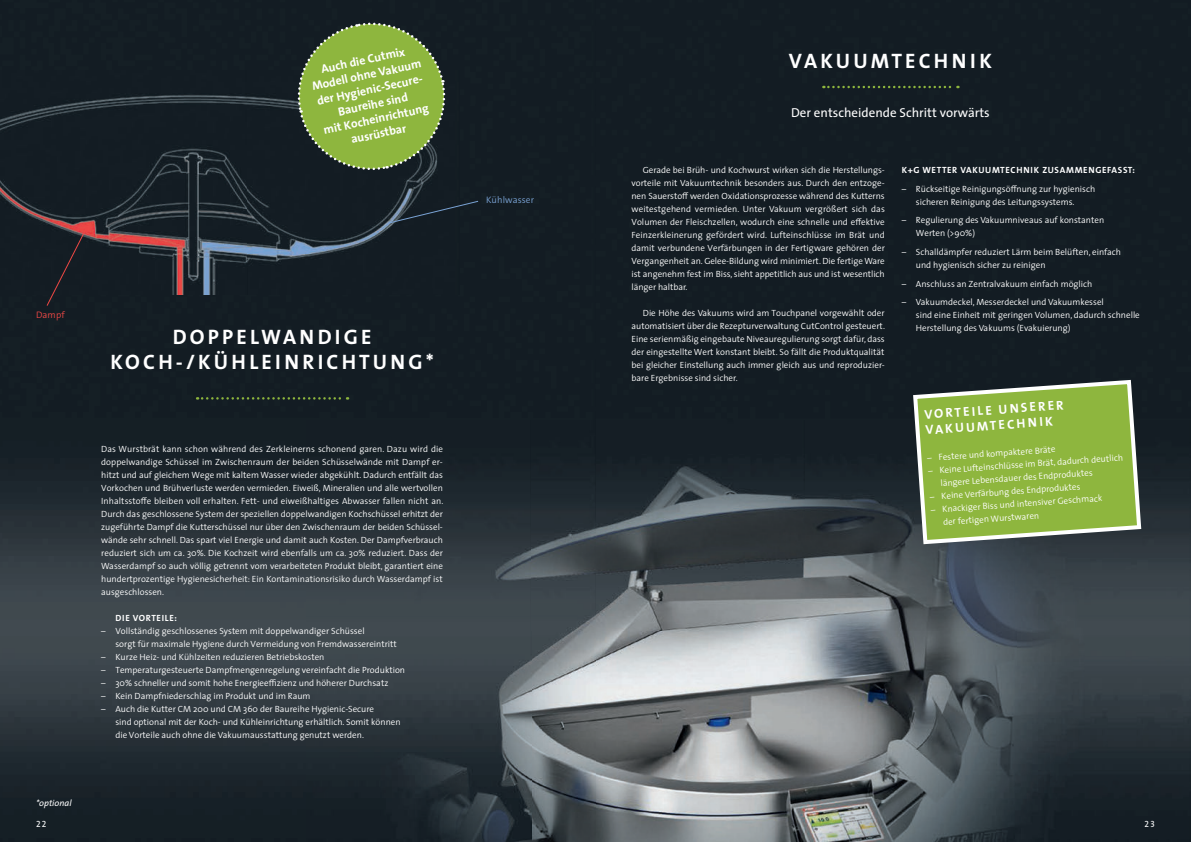
<style>
.page{position:relative;width:1191px;height:842px;background:#fff}
.page>*{position:absolute;margin:0;border:0;box-sizing:border-box;transform-origin:0 0}
.t1{font:21px/25.2px "The Sans Bold Caps";letter-spacing:.15em;color:#fff;text-align:center}
.t2{font:13px "The Sans";color:#fff}
.t3{font:700 13px/15.6px "The Sans";color:#fff}
.t4{font:700 12px/15px "The Sans";color:#fff;text-align:center}
.t5{font:300 9.4px "The Sans";letter-spacing:.01em;color:#7aa3d5}
.t6{font:300 9.4px "The Sans";color:#ef4845}
.t7{font:300 9px/13px "The Sans";color:#fff}
.t8{font:700 9px "The Sans";letter-spacing:.075em;color:#fff}
.t9{font:italic 9px "The Sans";color:#fff}
.t10{font:9px "The Sans Regular Caps";color:#fff}
</style>
<div class="page">
<div style="left:595px;top:0;width:596px;height:420px;background:#131c23"></div>
<div style="left:0;top:0;width:595px;height:104px;background:#131c23"></div>
<img style="left:0;top:294px;width:34px;height:548px">
<div style="left:457px;top:104px;width:138px;height:316px;background:#131c23"></div>
<img style="left:34px;top:294px;width:281px;height:548px">
<div style="left:315px;top:294px;width:142px;height:126px;background:#131c23"></div>
<img style="left:306px;top:420px;width:885px;height:422px">
<img style="left:0;top:71px;width:460px;height:223px">
<svg style="left:387px;top:201px;width:91px;height:23px;background:#202b34"></svg>
<svg style="left:47px;top:228px;width:40px;height:78px;background:#1f2026"></svg>
<svg style="left:911px;top:378px;width:232px;height:168px;background:#84a44a"></svg>
<svg style="left:823px;top:86px;width:135px;height:2px"></svg>
<svg style="left:197px;top:397px;width:151px;height:3px"></svg>
<svg style="left:292px;top:17px;width:159px;height:159px;background:#668338"></svg>
<h3 class="t4" style="left:307px;top:64px;width:113px;rotate:-12deg">Auch die Cutm ix<br>Modellohne Vakuum der Hygienic-Secure-<br>Baureihe sind<br>m it Kocheinrichtung ausrüstbar</h3>
<p class="t6" style="left:36px;top:307px;width:30px">Dampf</p>
<h1 class="t1" style="left:110px;top:324px;width:325px">DOPPELWANDIGE<br>KOCH-/KÜHLEINRICHTUNG*</h1>
<p class="t7" style="left:101px;top:442px;width:343px;text-align:justify">Das Wurstbrät kann schon während des Zerkleinerns schonend garen. Dazu wird die doppelwandige Schüssel im Zwischenraum der beiden Schüsselwände mit Dampf er&shy;hitzt und auf gleichem Wege mit kaltem Wasser wieder abgekühlt. Dadurch entfällt das Vorkochen und Brühverluste werden vermieden. Eiweiß, Mineralien und alle wertvollen Inhaltsstoffe bleiben voll erhalten. Fett- und eiweißhaltiges Abwasser fallen nicht an.<br>Durch das geschlossene System der speziellen doppelwandigen Kochschüssel erhitzt der zugeführte Dampf die Kutterschüssel nur über den Zwischenraum der beiden Schüssel&shy;wände sehr schnell. Das spart viel Energie und damit auch Kosten. Der Dampfverbrauch reduziert sich um ca. 30%. Die Kochzeit wird ebenfalls um ca. 30% reduziert. Dass der Wasserdampf so auch völlig getrennt vom verarbeiteten Produkt bleibt, garantiert eine hundertprozentige Hygienesicherheit: Ein Kontaminationsrisiko durch Wasserdampf ist ausgeschlossen.</p>
<p class="t8" style="left:115px;top:610px;width:63px">DIE VORTEILE:</p>
<p class="t7" style="left:115px;top:624px;width:283px;text-indent:-14px">– Vollständig geschlossenes System mit doppelwandiger Schüssel<br>sorgt für maximale Hygiene durch Vermeidung von Fremdwassereintritt</p>
<p class="t7" style="left:101px;top:650px;width:225px">– Kurze Heiz- und Kühlzeiten reduzieren Betriebskosten</p>
<p class="t7" style="left:101px;top:663px;width:305px">– Temperaturgesteuerte Dampfmengenregelung vereinfacht die Produktion</p>
<p class="t7" style="left:101px;top:676px;width:289px">– 30% schneller und somit hohe Energieeffizienz und höherer Durchsatz</p>
<p class="t7" style="left:101px;top:689px;width:211px">– Kein Dampfniederschlag im Produkt und im Raum</p>
<p class="t7" style="left:115px;top:702px;width:287px;text-indent:-14px">– Auch die Kutter CM 200 und CM 360 der Baureihe Hygienic-Secure<br>sind optional mit der Koch- und Kühleinrichtung erhältlich. Somit können die Vorteile auch ohne die Vakuumausstattung genutzt werden.</p>
<p class="t5" style="left:486px;top:192px;width:50px">Kühlwasser</p>
<h1 class="t1" style="left:789px;top:48px;width:204px">VAKUUMTECHNIK</h1>
<h2 class="t2" style="left:791px;top:102px;width:200px">Der entscheidende Schritt vorwärts</h2>
<p class="t7" style="left:631px;top:163px;width:255px;text-align:justify;text-indent:11px">Gerade bei Brüh- und Kochwurst wirken sich die Herstellungs&shy;vorteile mit Vakuumtechnik besonders aus. Durch den entzoge&shy;nen Sauerstoff werden Oxidationsprozesse während des Kutterns weitestgehend vermieden. Unter Vakuum vergrößert sich das Volumen der Fleischzellen, wodurch eine schnelle und effektive Feinzerkleinerung gefördert wird. Lufteinschlüsse im Brät und damit verbundene Verfärbungen in der Fertigware gehören der Vergangenheit an. Gelee-Bildung wird minimiert. Die fertige Ware ist angenehm fest im Biss, sieht appetitlich aus und ist wesentlich länger haltbar.</p>
<p class="t7" style="left:631px;top:306px;width:255px;text-align:justify;text-indent:11px">Die Höhe des Vakuums wird am Touchpanel vorgewählt oder automatisiert über die Rezepturverwaltung CutControl gesteuert.<br>Eine serienmäßig eingebaute Niveauregulierung sorgt dafür, dass der eingestellte Wert konstant bleibt. So fällt die Produktqualität bei gleicher Einstellung auch immer gleich aus und reproduzier&shy;bare Ergebnisse sind sicher.</p>
<p class="t8" style="left:901px;top:162px;width:235px">K+G WETTER VAKUUMTECHNIK ZUSAMMENGEFASST:</p>
<p class="t7" style="left:916px;top:182px;width:181px;text-indent:-14px">– Rückseitige Reinigungsöffnung zur hygienisch sicheren Reinigung des Leitungssystems.</p>
<p class="t7" style="left:916px;top:213px;width:190px;text-indent:-14px">– Regulierung des Vakuumniveaus auf konstanten<br>Werten (&gt;90%)</p>
<p class="t7" style="left:916px;top:245px;width:206px;text-indent:-14px">– Schalldämpfer reduziert Lärm beim Belüften, einfach und hygienisch sicher zu reinigen</p>
<p class="t7" style="left:901px;top:277px;width:192px">– Anschluss an Zentralvakuum einfach möglich</p>
<p class="t7" style="left:916px;top:295px;width:225px;text-indent:-14px">– Vakuumdeckel, Messerdeckel und Vakuumkessel<br>sind eine Einheit mit geringen Volumen, dadurch schnelle<br>Herstellung des Vakuums (Evakuierung)</p>
<h2 class="t3" style="left:923px;top:406px;width:141px;rotate:-4deg">VORTEILE UNSERER<br>VAKUUMTECHNIK</h2>
<p class="t7" style="left:927px;top:451px;width:130px;rotate:-4deg">– Festere und kompaktere Bräte</p>
<p class="t7" style="left:939px;top:463px;width:185px;text-indent:-11px;rotate:-4deg">– Keine Lufteinschlüsse im Brät,dadurch deutlich längere Lebensdauer des Endproduktes</p>
<p class="t7" style="left:929px;top:490px;width:152px;rotate:-4deg">– Keine Verfärbung des Endproduktes</p>
<p class="t7" style="left:941px;top:502px;width:162px;text-indent:-11px;rotate:-4deg">– Knackiger Biss und intensiver Geschmack der fertigen Wurstwaren</p>
<p class="t9" style="left:36px;top:795px;width:37px">*optional</p>
<p class="t10" style="left:36px;top:819px;width:12px">22</p>
<p class="t10" style="left:1144px;top:819px;width:12px">23</p>
</div>
